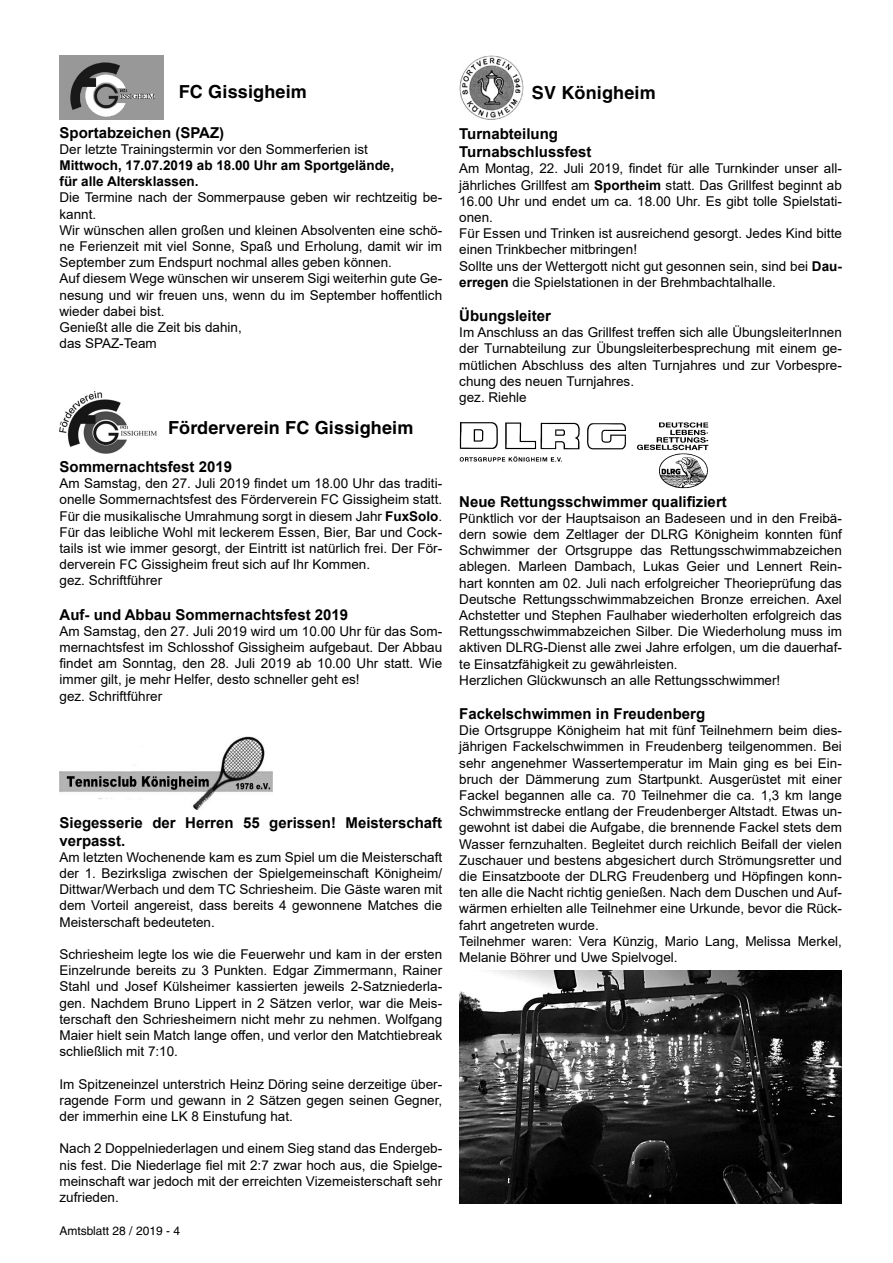
<style>
.page{position:relative;width:893px;height:1263px;background:#fff}
.page>*{position:absolute;margin:0;border:0;box-sizing:border-box;transform-origin:0 0}
.t1{font:700 18px "Helvetica";letter-spacing:.01em;color:#000}
.Heading_1{font:700 15px/18px "Arial";color:#000}
.t2{font:700 15px "Helvetica";color:#000}
.t3{font:13.5px/16.2px "Arial";color:#000;text-align:justify}
.t4{font:700 13.5px "Arial";color:#000}
.t5{font:12px "Helvetica";color:#000}
.s1{font-weight:700}
</style>
<div class="page">
<img style="left:60px;top:56px;width:104px;height:63px">
<img style="left:60px;top:392px;width:96px;height:62px">
<img style="left:60px;top:736px;width:213px;height:74px">
<img style="left:459px;top:56px;width:64px;height:64px">
<img style="left:459px;top:422px;width:249px;height:66px">
<img style="left:459px;top:970px;width:383px;height:233px">
<p class="t1" style="left:179px;top:81px;width:130px">FC Gissigheim</p>
<p class="Heading_1" style="left:60px;top:124px;width:166px">Sportabzeichen (SPAZ)</p>
<p class="t3" style="left:60px;top:141px;width:310px">Der letzte Trainingstermin vor den Sommerferien ist</p>
<p class="t4" style="left:60px;top:156px;width:336px">Mittwoch, 17.07.2019 ab 18.00 Uhr am Sportgelände,</p>
<p class="t4" style="left:60px;top:172px;width:141px">für alle Altersklassen.</p>
<p class="t3" style="left:60px;top:190px;width:384px">Die Termine nach der Sommerpause geben wir rechtzeitig be&shy;kannt.</p>
<p class="t3" style="left:60px;top:222px;width:384px">Wir wünschen allen großen und kleinen Absolventen eine schö&shy;ne Ferienzeit mit viel Sonne, Spaß und Erholung, damit wir im September zum Endspurt nochmal alles geben können.</p>
<p class="t3" style="left:60px;top:271px;width:384px">Auf diesem Wege wünschen wir unserem Sigi weiterhin gute Ge&shy;nesung und wir freuen uns, wenn du im September hoffentlich wieder dabei bist.</p>
<p class="t3" style="left:60px;top:319px;width:184px">Genießt alle die Zeit bis dahin,</p>
<p class="t3" style="left:60px;top:335px;width:99px">das SPAZ-Team</p>
<p class="t1" style="left:163px;top:186px;width:263px">Singgemeinschaft Gissigheim</p>
<p class="t1" style="left:133px;top:196px;width:171px">SV Buch / Brehmen</p>
<p class="t1" style="left:101px;top:275px;width:197px">Hegering V Königheim</p>
<p class="t1" style="left:139px;top:286px;width:247px">Musikverein Gissigheim e.V.</p>
<p class="t1" style="left:168px;top:417px;width:247px">Förderverein FC Gissigheim</p>
<p class="Heading_1" style="left:60px;top:458px;width:174px">Sommernachtsfest 2019</p>
<p class="t3" style="left:60px;top:475px;width:384px">Am Samstag, den 27. Juli 2019 findet um 18.00 Uhr das traditi&shy;onelle Sommernachtsfest des Förderverein FC Gissigheim statt.<br>Für die musikalische Umrahmung sorgt in diesem Jahr <span class="s1">FuxSolo</span>.<br>Für das leibliche Wohl mit leckerem Essen, Bier, Bar und Cock&shy;tails ist wie immer gesorgt, der Eintritt ist natürlich frei. Der För&shy;derverein FC Gissigheim freut sich auf Ihr Kommen.</p>
<p class="t3" style="left:60px;top:572px;width:104px">gez. Schriftführer</p>
<p class="Heading_1" style="left:60px;top:605px;width:290px">Auf- und Abbau Sommernachtsfest 2019</p>
<p class="t3" style="left:60px;top:623px;width:384px">Am Samstag, den 27. Juli 2019 wird um 10.00 Uhr für das Som&shy;mernachtsfest im Schlosshof Gissigheim aufgebaut. Der Abbau findet am Sonntag, den 28. Juli 2019 ab 10.00 Uhr statt. Wie immer gilt, je mehr Helfer, desto schneller geht es!</p>
<p class="t3" style="left:60px;top:688px;width:104px">gez. Schriftführer</p>
<p class="t1" style="left:132px;top:485px;width:126px">SV Königheim</p>
<p class="t1" style="left:178px;top:506px;width:130px">FC Gissigheim</p>
<p class="t1" style="left:163px;top:611px;width:263px">Singgemeinschaft Gissigheim</p>
<p class="Heading_1" style="left:60px;top:813px;width:384px">Siegesserie der Herren 55 gerissen! Meisterschaft verpasst.</p>
<p class="t3" style="left:60px;top:849px;width:384px">Am letzten Wochenende kam es zum Spiel um die Meisterschaft der 1. Bezirksliga zwischen der Spielgemeinschaft Königheim/ Dittwar/Werbach und dem TC Schriesheim. Die Gäste waren mit dem Vorteil angereist, dass bereits 4 gewonnene Matches die Meisterschaft bedeuteten.</p>
<p class="t3" style="left:60px;top:946px;width:384px">Schriesheim legte los wie die Feuerwehr und kam in der ersten Einzelrunde bereits zu 3 Punkten. Edgar Zimmermann, Rainer Stahl und Josef Külsheimer kassierten jeweils 2-Satzniederla&shy;gen. Nachdem Bruno Lippert in 2 Sätzen verlor, war die Meis&shy;terschaft den Schriesheimern nicht mehr zu nehmen. Wolfgang Maier hielt sein Match lange offen, und verlor den Matchtiebreak schließlich mit 7:10.</p>
<p class="t3" style="left:60px;top:1076px;width:384px">Im Spitzeneinzel unterstrich Heinz Döring seine derzeitige über&shy;ragende Form und gewann in 2 Sätzen gegen seinen Gegner, der immerhin eine LK 8 Einstufung hat.</p>
<p class="t3" style="left:60px;top:1140px;width:384px">Nach 2 Doppelniederlagen und einem Sieg stand das Endergeb&shy;nis fest. Die Niederlage fiel mit 2:7 zwar hoch aus, die Spielge&shy;meinschaft war jedoch mit der erreichten Vizemeisterschaft sehr zufrieden.</p>
<p class="t1" style="left:132px;top:911px;width:126px">SV Königheim</p>
<p class="t5" style="left:60px;top:1224px;width:122px">Amtsblatt 28 / 2019 - 4</p>
<p class="t1" style="left:533px;top:74px;width:226px">Karneval-Klub-Königheim</p>
<p class="t1" style="left:532px;top:81px;width:126px">SV Königheim</p>
<p class="Heading_1" style="left:459px;top:125px;width:100px">Turnabteilung</p>
<p class="Heading_1" style="left:459px;top:143px;width:134px">Turnabschlussfest</p>
<p class="t3" style="left:459px;top:160px;width:384px">Am Montag, 22. Juli 2019, findet für alle Turnkinder unser all&shy;jährliches Grillfest am <span class="s1">Sportheim</span> statt. Das Grillfest beginnt ab 16.00 Uhr und endet um ca. 18.00 Uhr. Es gibt tolle Spielstati&shy;onen.</p>
<p class="t3" style="left:459px;top:225px;width:384px">Für Essen und Trinken ist ausreichend gesorgt. Jedes Kind bitte einen Trinkbecher mitbringen!</p>
<p class="t3" style="left:459px;top:258px;width:384px">Sollte uns der Wettergott nicht gut gesonnen sein, sind bei <span class="s1">Dau&shy;erregen</span> die Spielstationen in der Brehmbachtalhalle.</p>
<p class="Heading_1" style="left:459px;top:307px;width:93px">Übungsleiter</p>
<p class="t3" style="left:459px;top:324px;width:384px">Im Anschluss an das Grillfest treffen sich alle ÜbungsleiterInnen der Turnabteilung zur Übungsleiterbesprechung mit einem ge&shy;mütlichen Abschluss des alten Turnjahres und zur Vorbespre&shy;chung des neuen Turnjahres.</p>
<p class="t3" style="left:459px;top:389px;width:69px">gez. Riehle</p>
<p class="t2" style="left:459px;top:221px;width:11px">T</p>
<p class="Heading_1" style="left:459px;top:492px;width:269px">Neue Rettungsschwimmer qualifiziert</p>
<p class="t3" style="left:459px;top:510px;width:384px">Pünktlich vor der Hauptsaison an Badeseen und in den Freibä&shy;dern sowie dem Zeltlager der DLRG Königheim konnten fünf Schwimmer der Ortsgruppe das Rettungsschwimmabzeichen ablegen. Marleen Dambach, Lukas Geier und Lennert Rein&shy;hart konnten am 02. Juli nach erfolgreicher Theorieprüfung das Deutsche Rettungsschwimmabzeichen Bronze erreichen. Axel Achstetter und Stephen Faulhaber wiederholten erfolgreich das Rettungsschwimmabzeichen Silber. Die Wiederholung muss im aktiven DLRG-Dienst alle zwei Jahre erfolgen, um die dauerhaf&shy;te Einsatzfähigkeit zu gewährleisten.</p>
<p class="t3" style="left:459px;top:672px;width:323px">Herzlichen Glückwunsch an alle Rettungsschwimmer!</p>
<p class="Heading_1" style="left:459px;top:705px;width:247px">Fackelschwimmen in Freudenberg</p>
<p class="t3" style="left:459px;top:722px;width:384px">Die Ortsgruppe Königheim hat mit fünf Teilnehmern beim dies&shy;jährigen Fackelschwimmen in Freudenberg teilgenommen. Bei sehr angenehmer Wassertemperatur im Main ging es bei Ein&shy;bruch der Dämmerung zum Startpunkt. Ausgerüstet mit einer Fackel begannen alle ca. 70 Teilnehmer die ca. 1,3 km lange Schwimmstrecke entlang der Freudenberger Altstadt. Etwas un&shy;gewohnt ist dabei die Aufgabe, die brennende Fackel stets dem Wasser fernzuhalten. Begleitet durch reichlich Beifall der vielen Zuschauer und bestens abgesichert durch Strömungsretter und die Einsatzboote der DLRG Freudenberg und Höpfingen konn&shy;ten alle die Nacht richtig genießen. Nach dem Duschen und Auf&shy;wärmen erhielten alle Teilnehmer eine Urkunde, bevor die Rück&shy;fahrt angetreten wurde.</p>
<p class="t3" style="left:459px;top:933px;width:384px">Teilnehmer waren: Vera Künzig, Mario Lang, Melissa Merkel,<br>Melanie Böhrer und Uwe Spielvogel.</p>
<p class="t1" style="left:528px;top:548px;width:280px">Frauengemeinschaft Königheim</p>
<p class="t1" style="left:528px;top:710px;width:234px">Jugendrotkreuz Pülfringen</p>
</div>
